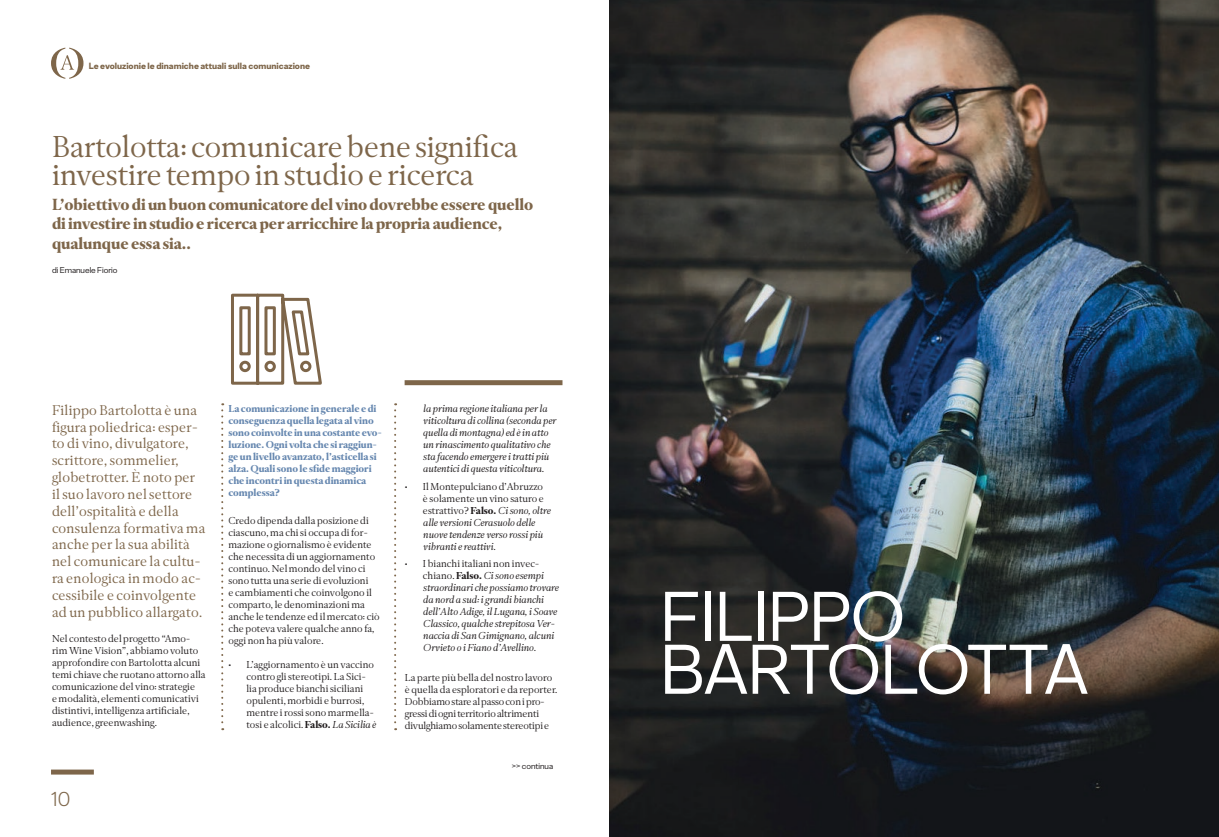
<style>
.page{position:relative;width:1219px;height:837px;background:#fff}
.page>*{position:absolute;margin:0;border:0;box-sizing:border-box;transform-origin:0 0}
.t1{font:70px/52.8px "Amorim Sans";color:#fff}
.t2{font:30px/28.8px "Amorim Serif";color:#7e664a}
.t3{font:300 20px "Amorim Sans";color:#7e664a}
.t4{font:900 16px/19.2px "Amorim Serif";color:#7e664a}
.t5{font:14px/16.8px "Amorim Serif";letter-spacing:.02em;color:#7e664a}
.t6{font:10px/12px "Amorim Serif";letter-spacing:.01em;color:#231f20}
.t7{font:italic 10px/12px "Amorim Serif";letter-spacing:.005em;color:#231f20}
.t8{font:900 10px/12px "Amorim Serif";color:#6788b0}
.t9{font:10px/12px "Amorim Serif";letter-spacing:-.01em;color:#231f20}
.t10{font:900 9px "Amorim Sans";color:#7e664a}
.t11{font:8.5px "Amorim Sans";color:#231f20}
.s1{font-weight:900}
.s2{font-style:italic}
.s3{font-style:normal}
.s4{font-weight:900;font-style:normal}
</style>
<div class="page">
<img style="left:609px;top:0;width:610px;height:836px">
<div style="left:51px;top:769px;width:43px;height:5px;background:#7e664a"></div>
<div style="left:405px;top:380px;width:157px;height:5px;background:#7e664a"></div>
<svg style="left:51px;top:48px;width:32px;height:31px"></svg>
<svg style="left:221px;top:403px;width:2px;height:327px"></svg>
<svg style="left:394px;top:403px;width:2px;height:327px"></svg>
<svg style="left:231px;top:293px;width:91px;height:92px"></svg>
<p class="t10" style="left:89px;top:61px;width:223px">Le evoluzionie le dinamiche attuali sulla comunicazione</p>
<h2 class="t2" style="left:52px;top:131px;width:467px">Bartolotta: comunicare bene significa investire tempo in studio e ricerca</h2>
<h3 class="t4" style="left:52px;top:195px;width:483px">L’obiettivo di un buon comunicatore del vino dovrebbe essere quello di investire in studio e ricerca per arricchire la propria audience, qualunque essa sia..</h3>
<p class="t11" style="left:52px;top:265px;width:67px">di Emanuele Fiorio</p>
<p class="t5" style="left:52px;top:401px;width:155px">Filippo Bartolotta è una figura poliedrica: esper&shy;to di vino, divulgatore, scrittore, sommelier, globetrotter. È noto per il suo lavoro nel settore dell’ospitalità e della consulenza formativa ma anche per la sua abilità nel comunicare la cultu&shy;ra enologica in modo ac&shy;cessibile e coinvolgente ad un pubblico allargato.</p>
<p class="t6" style="left:52px;top:632px;width:155px">Nel contesto del progetto “Amo&shy;rim Wine Vision”, abbiamo voluto approfondire con Bartolotta alcuni temi chiave che ruotano attorno alla comunicazione del vino: strategie<br>e modalità, elementi comunicativi distintivi, intelligenza artificiale, audience, greenwashing.</p>
<p class="t8" style="left:228px;top:402px;width:155px">La comunicazione in generale e di conseguenza quella legata al vino sono coinvolte in una costante evo&shy;luzione. Ogni volta che si raggiun&shy;ge un livello avanzato, l’asticella si alza. Quali sono le sfide maggiori che incontri in questa dinamica complessa?</p>
<p class="t6" style="left:228px;top:514px;width:153px">Credo dipenda dalla posizione di ciascuno, ma chi si occupa di for&shy;mazione o giornalismo è evidente che necessita di un aggiornamento continuo. Nel mondo del vino ci sono tutta una serie di evoluzioni<br>e cambiamenti che coinvolgono il comparto, le denominazioni ma anche le tendenze ed il mercato: ciò che poteva valere qualche anno fa, oggi non ha più valore.</p>
<p class="t6" style="left:246px;top:658px;width:131px;text-indent:-18px">• L’aggiornamento è un vaccino contro gli stereotipi. La Sici&shy;lia produce bianchi siciliani opulenti, morbidi e burrosi, mentre i rossi sono marmella&shy;tosi e alcolici. <span class="s1">Falso.</span> <span class="s2">La Sicilia è</span></p>
<h3 class="t3" style="left:51px;top:785px;width:21px">10</h3>
<p class="t7" style="left:423px;top:402px;width:135px">la prima regione italiana per la viticoltura di collina (seconda per quella di montagna) ed è in atto un rinascimento qualitativo che sta facendo emergere i tratti più autentici di questa viticoltura.</p>
<p class="t7" style="left:423px;top:479px;width:129px;text-indent:-18px"><span class="s3">• Il Montepulciano d’Abruzzo è solamente un vino saturo e estrattivo?</span> <span class="s4">Falso.</span> Ci sono, oltre alle versioni Cerasuolo delle nuove tendenze verso rossi più vibranti e reattivi.</p>
<p class="t7" style="left:423px;top:557px;width:137px;text-indent:-18px"><span class="s3">• I bianchi italiani non invec&shy;chiano.</span> <span class="s4">Falso.</span> Ci sono esempi straordinari che possiamo trovare da nord a sud: i grandi bianchi dell’Alto Adige, il Lugana, i Soave<br>Classico, qualche strepitosa Ver&shy;naccia di San Gimignano, alcuni<br>Orvieto o i Fiano d’Avellino.</p>
<p class="t9" style="left:405px;top:671px;width:154px">La parte più bella del nostro lavoro è quella da esploratori e da reporter.<br>Dobbiamo stare al passo con i pro&shy;gressi di ogni territorio altrimenti divulghiamo solamente stereotipi e</p>
<p class="t11" style="left:512px;top:760px;width:43px">&gt;&gt; continua</p>
<h1 class="t1" style="left:660px;top:588px;width:429px">FILIPPO<br>BARTOLOTTA</h1>
</div>
